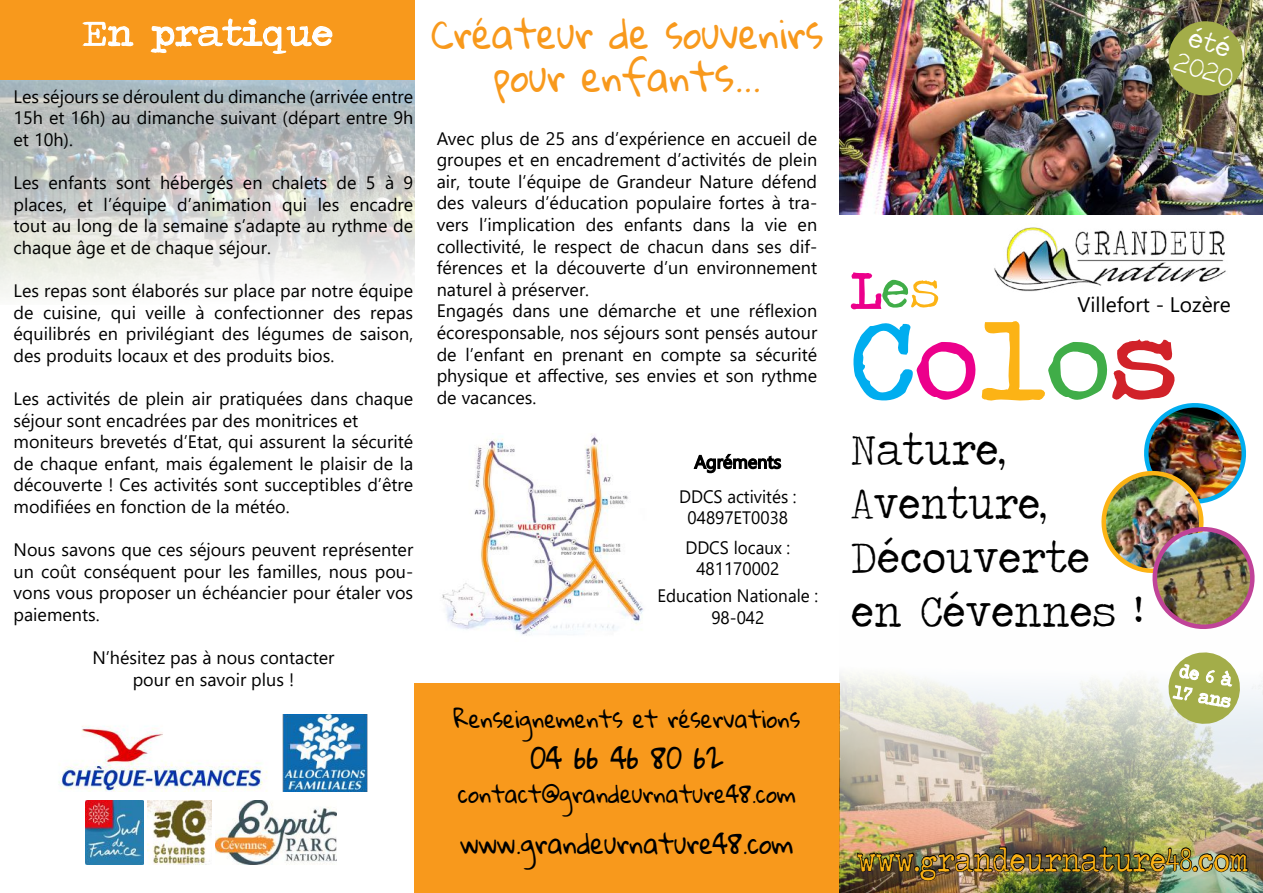
<style>
.page{position:relative;width:1263px;height:893px;background:#fff}
.page>*{position:absolute;margin:0;border:0;box-sizing:border-box;transform-origin:0 0}
.t1{font:112.5px "Traveling Typewriter";color:#00adef;scale:1.05 1}
.t2{font:54px "Traveling Typewriter";color:#ec008b}
.t3{font:45px/54px "Traveling Typewriter";color:#000;scale:.94 1}
.t4{font:36px/43.2px "Gloria Hallelujah";color:#f8991c;text-align:center;scale:.91 1}
.t5{font:36px "Traveling Typewriter";color:#fff;scale:1.1 1}
.t6{font:33.6px "Traveling Typewriter";color:#fcb315;scale:.88 1}
.t7{font:28.5px "Traveling Typewriter";color:#fff}
.t8{font:26.4px "Gloria Hallelujah";color:#000;scale:.91 1}
.t9{font:24.75px "Gloria Hallelujah";color:#000;scale:.91 1}
.t10{font:21.45px "Gloria Hallelujah";color:#000;scale:.91 1}
.t11{font:21px "Segoe UI";color:#000}
.t12{font:18px/21.6px "Segoe UI";color:#000;text-align:justify}
.t13{font:18px/21.6px "Segoe UI";color:#000;text-align:center;scale:.95 1}
.s1{color:#40ad48}
.s2{color:#fcb315}
.s3{color:#ec008b}
.s4{color:#d12229}
</style>
<div class="page">
<div style="left:414px;top:684px;width:425px;height:209px;background:#f8991c"></div>
<img style="left:0;top:14px;width:415px;height:283px">
<img style="left:840px;top:675px;width:423px;height:218px">
<img style="left:839px;top:0;width:424px;height:215px">
<img style="left:994px;top:227px;width:232px;height:65px">
<svg style="left:850px;top:272px;width:32px;height:38px"></svg>
<svg style="left:854px;top:323px;width:59px;height:78px"></svg>
<svg style="left:981px;top:321px;width:64px;height:80px"></svg>
<img style="left:856px;top:845px;width:392px;height:36px">
<img style="left:1101px;top:339px;width:154px;height:290px">
<svg style="left:1165px;top:652px;width:78px;height:75px"></svg>
<div style="left:0;top:0;width:414px;height:80px;background:#f8991c"></div>
<svg style="left:82px;top:21px;width:52px;height:26px"></svg>
<svg style="left:150px;top:18px;width:183px;height:36px"></svg>
<img style="left:442px;top:436px;width:201px;height:200px">
<svg style="left:693px;top:453px;width:89px;height:21px"></svg>
<img style="left:86px;top:800px;width:58px;height:64px">
<img style="left:148px;top:800px;width:63px;height:64px">
<img style="left:216px;top:800px;width:121px;height:64px">
<img style="left:58px;top:725px;width:210px;height:67px">
<img style="left:282px;top:714px;width:85px;height:78px">
<img style="left:1166px;top:19px;width:79px;height:79px">
<h3 class="t5" style="left:83px;top:10px;width:229px">En pratique</h3>
<p class="t12" style="left:14px;top:84px;width:401px">Les séjours se déroulent du dimanche (arrivée entre 15h et 16h) au dimanche suivant (départ entre 9h et 10h).</p>
<p class="t12" style="left:14px;top:170px;width:401px">Les enfants sont hébergés en chalets de 5 à 9 places, et l’équipe d’animation qui les encadre tout au long de la semaine s’adapte au rythme de chaque âge et de chaque séjour.</p>
<p class="t12" style="left:14px;top:278px;width:401px">Les repas sont élaborés sur place par notre équipe de cuisine, qui veille à confectionner des repas équilibrés en privilégiant des légumes de saison, des produits locaux et des produits bios.</p>
<p class="t12" style="left:14px;top:386px;width:401px;text-align:left">Les activités de plein air pratiquées dans chaque séjour sont encadrées par des monitrices et moniteurs brevetés d’Etat, qui assurent la sécurité de chaque enfant, mais également le plaisir de la découverte ! Ces activités sont succeptibles d’être modifiées en fonction de la météo.</p>
<p class="t12" style="left:14px;top:537px;width:401px">Nous savons que ces séjours peuvent représenter un coût conséquent pour les familles, nous pou&shy;vons vous proposer un échéancier pour étaler vos paiements.</p>
<p class="t12" style="left:92px;top:645px;width:244px;text-align:center">N’hésitez pas à nous contacter pour en savoir plus !</p>
<h3 class="t4" style="left:431px;top:15px;width:432px">Créateur de souvenirs pour enfants...</h3>
<p class="t12" style="left:437px;top:126px;width:382px;text-align:left">Avec plus de 25 ans d’expérience en accueil de groupes et en encadrement d’activités de plein air, toute l’équipe de Grandeur Nature défend des valeurs d’éducation populaire fortes à tra&shy;vers l’implication des enfants dans la vie en collectivité, le respect de chacun dans ses dif&shy;férences et la découverte d’un environnement naturel à préserver.<br>Engagés dans une démarche et une réflexion écoresponsable, nos séjours sont pensés autour de l’enfant en prenant en compte sa sécurité physique et affective, ses envies et son rythme de vacances.</p>
<p class="t13" style="left:679px;top:484px;width:125px;line-height:21px">DDCS activités :<br>04897ET0038</p>
<p class="t13" style="left:685px;top:535px;width:112px">DDCS locaux :<br>481170002</p>
<p class="t13" style="left:657px;top:584px;width:171px">Education Nationale :<br>98-042</p>
<p class="t10" style="left:454px;top:708px;width:382px">Renseignements et réservations</p>
<h3 class="t8" style="left:530px;top:745px;width:214px">04 66 46 80 62</h3>
<p class="t10" style="left:458px;top:783px;width:372px">contact@grandeurnature48.com</p>
<h3 class="t9" style="left:461px;top:831px;width:367px">www.grandeurnature48.com</h3>
<h3 class="t7" style="left:1180px;top:43px;width:62px;rotate:17deg">2020</h3>
<h2 class="t2" style="left:851px;top:254px;width:90px">L<span class="s1">e</span><span class="s2">s</span></h2>
<h1 class="t1" style="left:851px;top:287px;width:312px">C<span class="s3">o</span><span class="s2">l</span><span class="s1">o</span><span class="s4">s</span></h1>
<p class="t11" style="left:1077px;top:285px;width:155px">Villefort - Lozère</p>
<h3 class="t3" style="left:851px;top:422px;width:312px">Nature,<br>Aventure,<br>Découverte en Cévennes !</h3>
<h3 class="t6" style="left:857px;top:838px;width:447px">www.grandeurnature48.com</h3>
</div>
